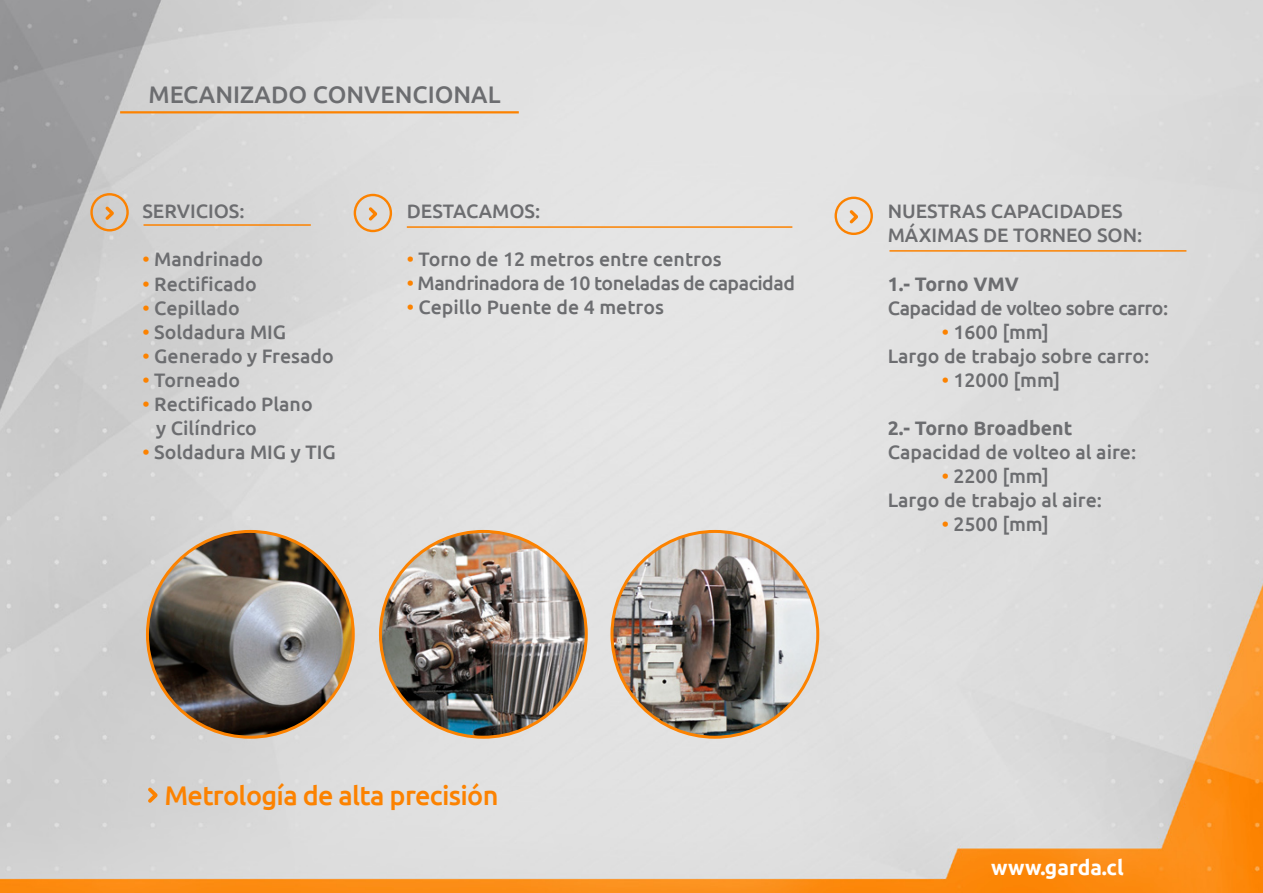
<style>
.page{position:relative;width:1263px;height:893px;background:#fff}
.page>*{position:absolute;margin:0;border:0;box-sizing:border-box;transform-origin:0 0}
.t1{font:500 27px "Ubuntu";letter-spacing:-.025em;color:#fc8200}
.t2{font:500 24px "Ubuntu";color:#6c6d70}
.t3{font:700 21px "Ubuntu";color:#fff}
.t4{font:500 19.5px "Ubuntu";color:#6c6d70}
.t5{font:500 19.5px "Ubuntu";letter-spacing:-.025em;color:#6c6d70}
.t6{font:700 19.5px "Ubuntu";color:#6c6d70}
.s1{color:#fc8200}
</style>
<div class="page">
<img style="left:0;top:0;width:1263px;height:893px">
<hr style="left:120px;top:111px;width:399px;height:2px;background:#fc8200">
<svg style="left:834px;top:197px;width:39px;height:38px"></svg>
<hr style="left:144px;top:224px;width:167px;height:2px;background:#fc8200">
<svg style="left:90px;top:193px;width:39px;height:38px"></svg>
<svg style="left:354px;top:194px;width:38px;height:38px"></svg>
<hr style="left:407px;top:226px;width:385px;height:2px;background:#fc8200">
<hr style="left:889px;top:250px;width:297px;height:2px;background:#fc8200">
<svg style="left:148px;top:788px;width:9px;height:15px"></svg>
<img style="left:147px;top:531px;width:206px;height:206px;border-radius:103px">
<img style="left:380px;top:531px;width:206px;height:206px;border-radius:103px">
<img style="left:612px;top:531px;width:206px;height:206px;border-radius:103px">
<p class="t2" style="left:148px;top:79px;width:354px">MECANIZADO CONVENCIONAL</p>
<p class="t4" style="left:142px;top:199px;width:104px">SERVICIOS:</p>
<p class="t4" style="left:142px;top:247px;width:122px"><span class="s1">•</span> Mandrinado</p>
<p class="t4" style="left:142px;top:271px;width:116px"><span class="s1">•</span> Rectificado</p>
<p class="t4" style="left:142px;top:295px;width:99px"><span class="s1">•</span> Cepillado</p>
<p class="t4" style="left:142px;top:319px;width:145px"><span class="s1">•</span> Soldadura MIG</p>
<p class="t4" style="left:142px;top:343px;width:193px"><span class="s1">•</span> Generado y Fresado</p>
<p class="t4" style="left:142px;top:367px;width:99px"><span class="s1">•</span> Torneado</p>
<p class="t4" style="left:142px;top:391px;width:172px"><span class="s1">•</span> Rectificado Plano</p>
<p class="t4" style="left:156px;top:415px;width:102px">y Cilíndrico</p>
<p class="t4" style="left:142px;top:439px;width:195px"><span class="s1">•</span> Soldadura MIG y TIG</p>
<p class="t4" style="left:407px;top:199px;width:135px">DESTACAMOS:</p>
<p class="t4" style="left:407px;top:247px;width:316px"><span class="s1">•</span> Torno de 12 metros entre centros</p>
<p class="t5" style="left:407px;top:271px;width:390px"><span class="s1">•</span> Mandrinadora de 10 toneladas de capacidad</p>
<p class="t4" style="left:407px;top:295px;width:259px"><span class="s1">•</span> Cepillo Puente de 4 metros</p>
<p class="t4" style="left:888px;top:199px;width:41px">Nuestras</p>
<p class="t4" style="left:991px;top:199px;width:13px">capacidades</p>
<p class="t4" style="left:888px;top:223px;width:57px">máximas</p>
<p class="t4" style="left:983px;top:223px;width:45px">de torneo</p>
<p class="t4" style="left:1097px;top:223px;width:14px">son</p>
<p class="t4" style="left:1137px;top:223px;width:7px">:</p>
<p class="t6" style="left:888px;top:272px;width:133px">1.- Torno VMV</p>
<p class="t5" style="left:888px;top:295px;width:282px">Capacidad de volteo sobre carro:</p>
<p class="t4" style="left:942px;top:319px;width:109px"><span class="s1">•</span> 1600 [mm]</p>
<p class="t4" style="left:888px;top:343px;width:263px">Largo de trabajo sobre carro:</p>
<p class="t4" style="left:942px;top:367px;width:120px"><span class="s1">•</span> 12000 [mm]</p>
<p class="t6" style="left:888px;top:416px;width:186px">2.- Torno Broadbent</p>
<p class="t4" style="left:888px;top:439px;width:250px">Capacidad de volteo al aire:</p>
<p class="t4" style="left:942px;top:463px;width:109px"><span class="s1">•</span> 2200 [mm]</p>
<p class="t4" style="left:888px;top:487px;width:216px">Largo de trabajo al aire:</p>
<p class="t4" style="left:942px;top:511px;width:109px"><span class="s1">•</span> 2500 [mm]</p>
<p class="t1" style="left:164px;top:778px;width:336px">Metrología de alta precisión</p>
<p class="t3" style="left:991px;top:855px;width:134px">www.garda.cl</p>
</div>
